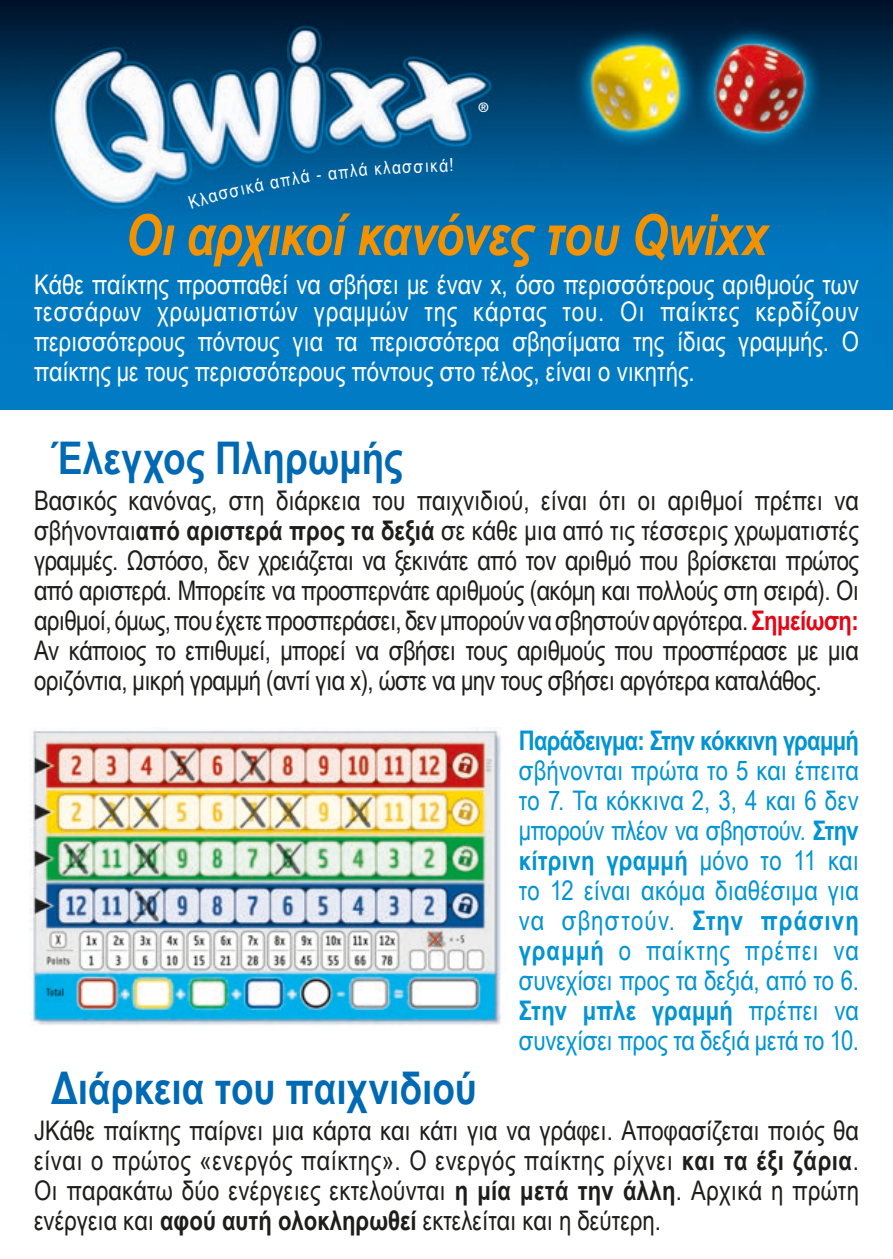
<style>
.page{position:relative;width:893px;height:1259px;background:#fff}
.page>*{position:absolute;margin:0;border:0;box-sizing:border-box;transform-origin:0 0}
.t1{font:italic 700 57px "Arial Narrow";letter-spacing:-.015em;color:#f39200}
.t2{font:700 45px "Arial Narrow";color:#0069b4}
.t3{font:27px/30px "Arial Narrow";letter-spacing:-.01em;color:#1d1d1b;text-align:justify}
.t4{font:27px/30px "Arial Narrow";color:#0094d3;text-align:justify}
.t5{font:27px/30px "Arial Narrow";color:#fff;text-align:justify}
.t6{font:700 27px "Arial Narrow";letter-spacing:-.025em;color:#0094d3}
.t7{font:13.5px "Frutiger LT Std";color:#fff}
.s1{font-weight:700}
.s2{font-weight:700;color:#e30614}
</style>
<div class="page">
<img style="left:0;top:0;width:893px;height:410px">
<img style="left:30px;top:727px;width:471px;height:299px">
<svg style="left:188px;top:177px;width:76px;height:32px;background:#0067a6"></svg>
<svg style="left:270px;top:169px;width:40px;height:20px"></svg>
<svg style="left:317px;top:163px;width:50px;height:17px"></svg>
<svg style="left:375px;top:158px;width:78px;height:17px"></svg>
<p class="t7" style="left:478px;top:100px;width:12px">®</p>
<p class="t1" style="left:125px;top:192px;width:644px">Οι αρχικοί κανόνες του Qwixx</p>
<p class="t5" style="left:34px;top:268px;width:826px">Κάθε παίκτης προσπαθεί να σβήσει με έναν x, όσο περισσότερους αριθμούς των</p>
<p class="t5" style="left:34px;top:295px;width:826px">τεσσάρων χρωματιστών γραμμών της κάρτας του. Οι παίκτες κερδίζουν περισσότερους πόντους για τα περισσότερα σβησίματα της ίδιας γραμμής. Ο παίκτης με τους περισσότερους πόντους στο τέλος, είναι ο νικητής.</p>
<p class="t2" style="left:51px;top:424px;width:354px">Έλεγχος Πληρωμής</p>
<p class="t3" style="left:34px;top:484px;width:826px">Βασικός κανόνας, στη διάρκεια του παιχνιδιού, είναι ότι οι αριθμοί πρέπει να σβήνονται<span class="s1">από αριστερά προς τα δεξιά</span> σε κάθε μια από τις τέσσερις χρωματιστές γραμμές. Ωστόσο, δεν χρειάζεται να ξεκινάτε από τον αριθμό που βρίσκεται πρώτος από αριστερά. Μπορείτε να προσπερνάτε αριθμούς (ακόμη και πολλούς στη σειρά). Οι αριθμοί, όμως, που έχετε προσπεράσει, δεν μπορούν να σβηστούν αργότερα. <span class="s2">Σημείωση:<br></span>Αν κάποιος το επιθυμεί, μπορεί να σβήσει τους αριθμούς που προσπέρασε με μια οριζόντια, μικρή γραμμή (αντί για x), ώστε να μην τους σβήσει αργότερα καταλάθος.</p>
<p class="t6" style="left:519px;top:720px;width:342px">Παράδειγμα: Στην κόκκινη γραμμή</p>
<p class="t4" style="left:519px;top:754px;width:342px">σβήνονται πρώτα το 5 και έπειτα το 7. Τα κόκκινα 2, 3, 4 και 6 δεν μπορούν πλέον να σβηστούν. <span class="s1">Στην</span></p>
<p class="t4" style="left:519px;top:844px;width:342px"><span class="s1">κίτρινη γραμμή</span> μόνο το 11 και το 12 είναι ακόμα διαθέσιμα για να σβηστούν. <span class="s1">Στην πράσινη γραμμή</span> ο παίκτης πρέπει να συνεχίσει προς τα δεξιά, από το 6.</p>
<p class="t4" style="left:519px;top:994px;width:342px"><span class="s1">Στην μπλε γραμμή</span> πρέπει να συνεχίσει προς τα δεξιά μετά το 10.</p>
<p class="t2" style="left:51px;top:1054px;width:427px">Διάρκεια του παιχνιδιού</p>
<p class="t3" style="left:34px;top:1114px;width:826px">JΚάθε παίκτης παίρνει μια κάρτα και κάτι για να γράφει. Αποφασίζεται ποιός θα είναι ο πρώτος «ενεργός παίκτης». Ο ενεργός παίκτης ρίχνει <span class="s1">και τα έξι ζάρια</span>.<br>Οι παρακάτω δύο ενέργειες εκτελούνται <span class="s1">η μία μετά την άλλη</span>. Αρχικά η πρώτη ενέργεια και <span class="s1">αφού αυτή ολοκληρωθεί</span> εκτελείται και η δεύτερη.</p>
</div>
